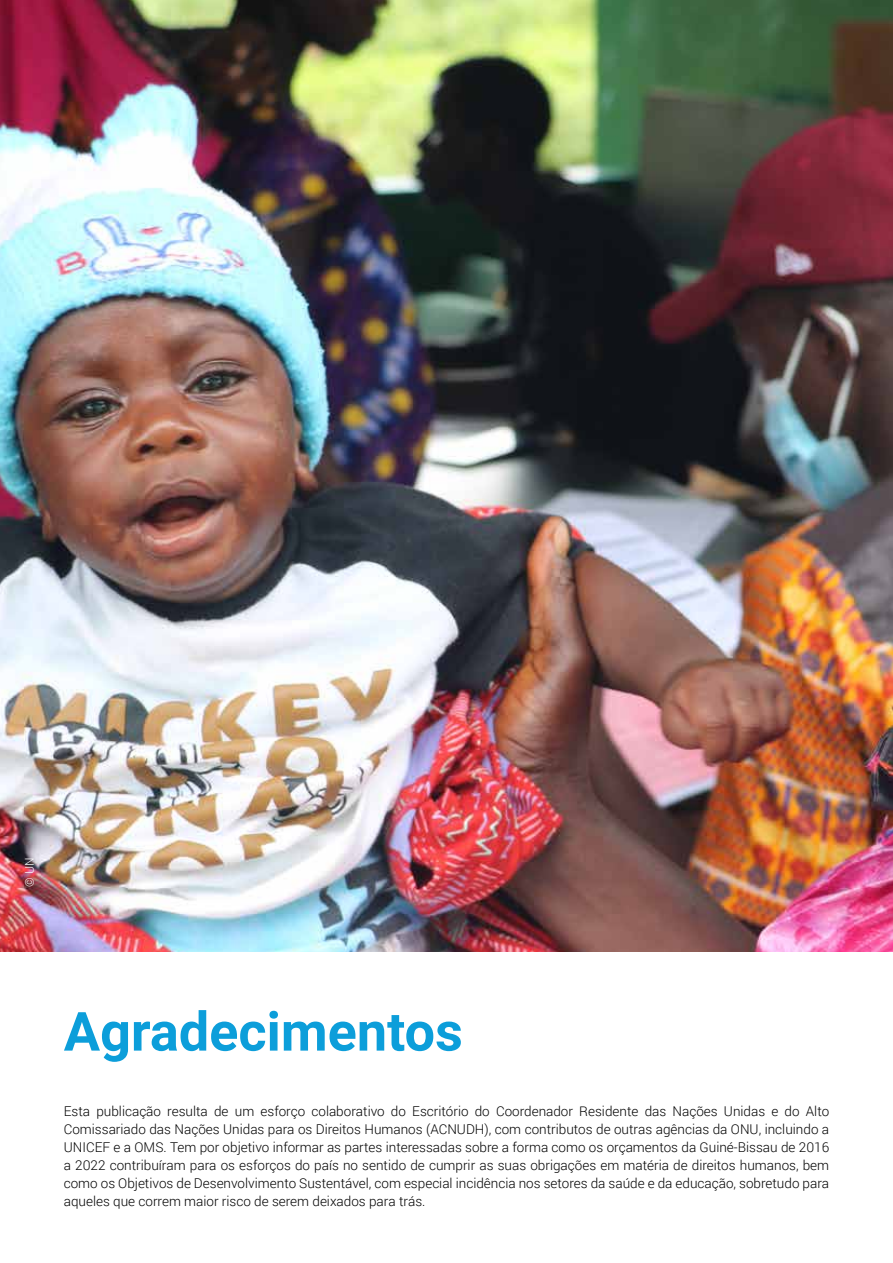
<style>
.page{position:relative;width:893px;height:1263px;background:#fff}
.page>*{position:absolute;margin:0;border:0;box-sizing:border-box;transform-origin:0 0}
.t1{font:700 54px "Roboto";color:#0c9eda}
.t2{font:300 13.5px/18px "Roboto";color:#000;text-align:justify}
.t3{font:300 12px "Roboto";color:#fff}
</style>
<div class="page">
<img style="left:0;top:0;width:893px;height:952px">
<p class="t3" style="left:21px;top:887px;width:31px;rotate:-90deg">© UN</p>
<h1 class="t1" style="left:64px;top:993px;width:401px">Agradecimentos</h1>
<p class="t2" style="left:64px;top:1102px;width:767px">Esta publicação resulta de um esforço colaborativo do Escritório do Coordenador Residente das Nações Unidas e do Alto Comissariado das Nações Unidas para os Direitos Humanos (ACNUDH), com contributos de outras agências da ONU, incluindo a UNICEF e a OMS. Tem por objetivo informar as partes interessadas sobre a forma como os orçamentos da Guiné-Bissau de 2016 a 2022 contribuíram para os esforços do país no sentido de cumprir as suas obrigações em matéria de direitos humanos, bem como os Objetivos de Desenvolvimento Sustentável, com especial incidência nos setores da saúde e da educação, sobretudo para aqueles que correm maior risco de serem deixados para trás.</p>
</div>
